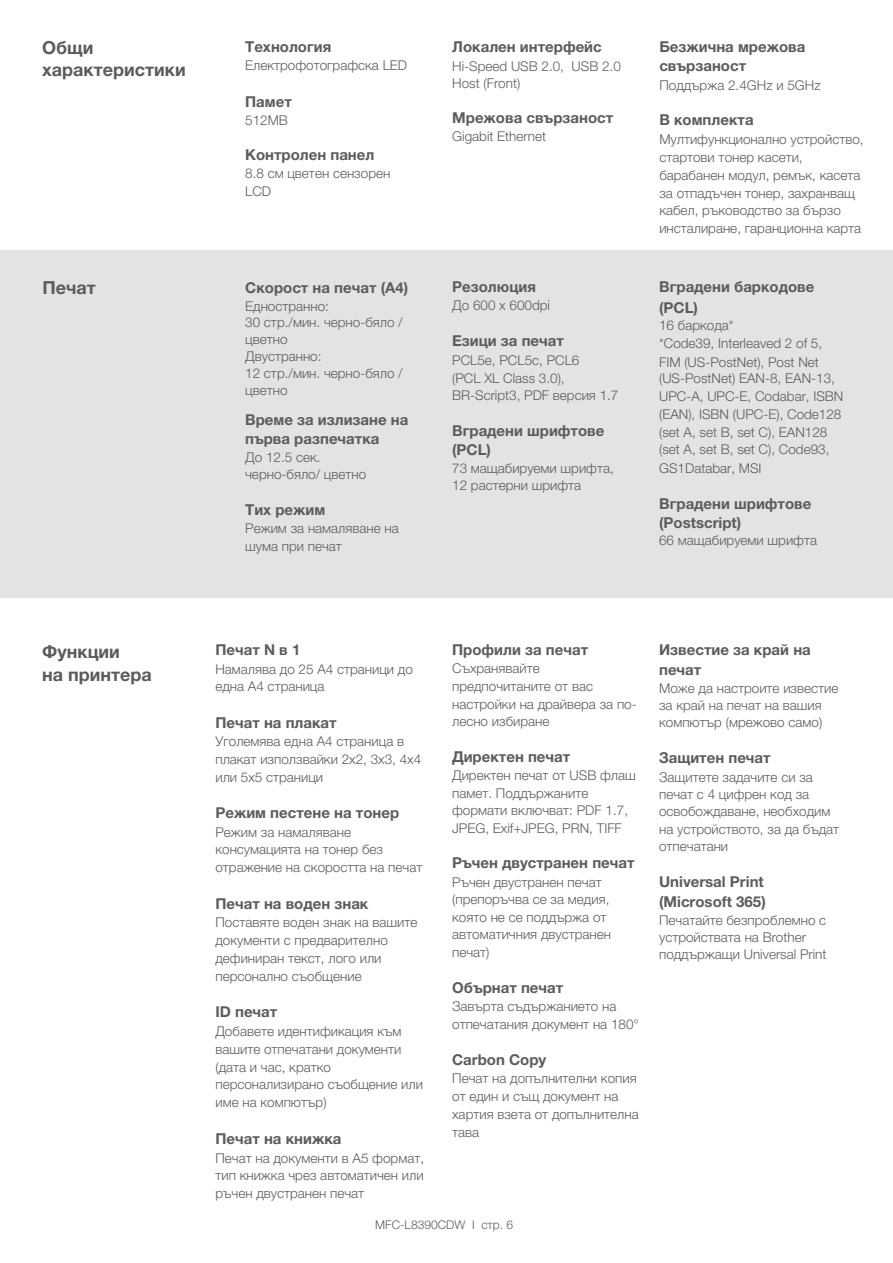
<style>
.page{position:relative;width:893px;height:1263px;background:#fff}
.page>*{position:absolute;margin:0;border:0;box-sizing:border-box;transform-origin:0 0}
.t1{font:700 18px/21.6px "Helvetica Neue LTW1 G";color:#5c5c5b}
.t2{font:700 15px/19.4px "Helvetica Neue LTW1 G";color:#5c5c5b}
.t3{font:300 13.5px/17.9px "Helvetica Neue LTW1 G";color:#5c5c5b}
.t4{font:300 12px "Helvetica Neue LTW1 G";color:#5c5c5b}
</style>
<div class="page">
<div style="left:0;top:250px;width:893px;height:348px;background:#e3e3e3"></div>
<h1 class="t1" style="left:42px;top:37px;width:145px">Общи характеристики</h1>
<p class="t2" style="left:245px;top:37px;width:88px">Технология</p>
<p class="t3" style="left:245px;top:56px;width:164px">Електрофотографска LED</p>
<p class="t2" style="left:245px;top:92px;width:48px">Памет</p>
<p class="t3" style="left:245px;top:111px;width:44px">512MB</p>
<p class="t2" style="left:245px;top:145px;width:131px">Контролен панел</p>
<p class="t3" style="left:245px;top:164px;width:147px">8.8 см цветен сензорен<br>LCD</p>
<h1 class="t1" style="left:43px;top:276px;width:55px">Печат</h1>
<p class="t2" style="left:245px;top:278px;width:164px">Скорост на печат (A4)</p>
<p class="t3" style="left:245px;top:297px;width:159px;line-height:17px">Едностранно:<br>30 стр./мин. черно-бяло / цветно<br>Двустранно:<br>12 стр./мин. черно-бяло / цветно</p>
<p class="t2" style="left:245px;top:410px;width:165px">Време за излизане на първа разпечатка</p>
<p class="t3" style="left:245px;top:448px;width:123px;line-height:17.2px">До 12.5 сек. черно-бяло/ цветно</p>
<p class="t2" style="left:245px;top:499px;width:82px">Тих режим</p>
<p class="t3" style="left:245px;top:519px;width:155px">Режим за намаляване на шума при печат</p>
<p class="t2" style="left:452px;top:37px;width:151px">Локален интерфейс</p>
<p class="t3" style="left:452px;top:58px;width:170px;line-height:17.1px">Hi-Speed USB 2.0, USB 2.0<br>Host (Front)</p>
<p class="t2" style="left:452px;top:108px;width:163px">Мрежова свързаност</p>
<p class="t3" style="left:452px;top:127px;width:95px">Gigabit Ethernet</p>
<p class="t2" style="left:452px;top:277px;width:85px">Резолюция</p>
<p class="t3" style="left:452px;top:296px;width:99px">До 600 x 600dpi</p>
<p class="t2" style="left:452px;top:331px;width:113px">Езици за печат</p>
<p class="t3" style="left:452px;top:352px;width:168px;line-height:17.2px">PCL5e, PCL5c, PCL6<br>(PCL XL Class 3.0),<br>BR-Script3, PDF версия 1.7</p>
<p class="t2" style="left:452px;top:421px;width:154px">Вградени шрифтове (PCL)</p>
<p class="t3" style="left:452px;top:459px;width:163px;line-height:17.1px">73 мащабируеми шрифта,<br>12 растерни шрифта</p>
<p class="t2" style="left:659px;top:37px;width:147px">Безжична мрежова свързаност</p>
<p class="t3" style="left:659px;top:76px;width:163px">Поддържа 2.4GHz и 5GHz</p>
<p class="t2" style="left:659px;top:110px;width:96px">В комплекта</p>
<p class="t3" style="left:659px;top:130px;width:206px">Мултифункционално устройство, стартови тонер касети, барабанен модул, ремък, касета за отпадъчен тонер, захранващ кабел, ръководство за бързо инсталиране, гаранционна карта</p>
<p class="t2" style="left:659px;top:276px;width:157px;line-height:21px">Вградени баркодове (PCL)</p>
<p class="t3" style="left:659px;top:316px;width:165px;line-height:18.3px">16 баркода*<br>*Code39, Interleaved 2 of 5,<br>FIM (US-PostNet), Post Net</p>
<p class="t3" style="left:659px;top:369px;width:186px">(US-PostNet) EAN-8, EAN-13,<br>UPC-A, UPC-E, Codabar, ISBN (EAN), ISBN (UPC-E), Code128 (set A, set B, set C), EAN128 (set A, set B, set C), Code93,<br>GS1Databar, MSI</p>
<p class="t2" style="left:659px;top:493px;width:154px">Вградени шрифтове (Postscript)</p>
<p class="t3" style="left:659px;top:531px;width:159px">66 мащабируеми шрифта</p>
<h1 class="t1" style="left:42px;top:639px;width:111px;line-height:23.1px">Функции<br>на принтера</h1>
<p class="t2" style="left:659px;top:640px;width:153px">Известие за край на печат</p>
<p class="t3" style="left:659px;top:679px;width:181px;line-height:17.4px">Може да настроите известие за край на печат на вашия компютър (мрежово само)</p>
<p class="t2" style="left:659px;top:748px;width:113px">Защитен печат</p>
<p class="t3" style="left:659px;top:768px;width:182px;line-height:17.4px">Защитете задачите си за печат с 4 цифрен код за освобождаване, необходим на устройството, за да бъдат отпечатани</p>
<p class="t2" style="left:659px;top:872px;width:108px">Universal Print (Microsoft 365)</p>
<p class="t3" style="left:659px;top:911px;width:169px;line-height:17.4px">Печатайте безпроблемно с устройствата на Brother поддържащи Universal Print</p>
<p class="t2" style="left:215px;top:640px;width:86px">Печат N в 1</p>
<p class="t3" style="left:215px;top:660px;width:199px">Намалява до 25 A4 страници до една A4 страница</p>
<p class="t2" style="left:215px;top:712px;width:123px">Печат на плакат</p>
<p class="t3" style="left:215px;top:732px;width:207px">Уголемява една А4 страница в плакат използвайки 2x2, 3x3, 4x4 или 5x5 страници</p>
<p class="t2" style="left:215px;top:803px;width:185px">Режим пестене на тонер</p>
<p class="t3" style="left:215px;top:823px;width:208px">Режим за намаляване консумацията на тонер без отражение на скоростта на печат</p>
<p class="t2" style="left:215px;top:893px;width:155px">Печат на воден знак</p>
<p class="t3" style="left:215px;top:913px;width:204px">Поставяте воден знак на вашите документи с предварително дефиниран текст, лого или персонално съобщение</p>
<p class="t2" style="left:215px;top:1002px;width:63px">ID печат</p>
<p class="t3" style="left:215px;top:1022px;width:209px">Добавете идентификация към вашите отпечатани документи (дата и час, кратко персонализирано съобщение или име на компютър)</p>
<p class="t2" style="left:215px;top:1129px;width:128px">Печат на книжка</p>
<p class="t3" style="left:215px;top:1149px;width:210px;text-align:justify">Печат на документи в A5 формат, тип книжка чрез автоматичен или ръчен двустранен печат</p>
<p class="t2" style="left:452px;top:640px;width:138px">Профили за печат</p>
<p class="t3" style="left:452px;top:660px;width:186px">Съхранявайте предпочитаните от вас настройки на драйвера за по&shy;лесно избиране</p>
<p class="t2" style="left:452px;top:747px;width:120px">Директен печат</p>
<p class="t3" style="left:452px;top:766px;width:185px">Директен печат от USB флаш памет. Поддържаните формати включват: PDF 1.7,<br>JPEG, Exif+JPEG, PRN, TIFF</p>
<p class="t2" style="left:452px;top:853px;width:184px">Ръчен двустранен печат</p>
<p class="t3" style="left:452px;top:873px;width:160px">Ръчен двустранен печат (препоръчва се за медия, която не се поддържа от автоматичния двустранен печат)</p>
<p class="t2" style="left:452px;top:977px;width:113px">Обърнат печат</p>
<p class="t3" style="left:452px;top:997px;width:188px">Завърта съдържанието на отпечатания документ на 180°</p>
<p class="t2" style="left:452px;top:1049px;width:96px">Carbon Copy</p>
<p class="t3" style="left:452px;top:1069px;width:188px">Печат на допълнителни копия от един и същ документ на хартия взета от допълнителна тава</p>
<p class="t4" style="left:375px;top:1217px;width:139px">MFC-L8390CDW I стр. 6</p>
</div>
